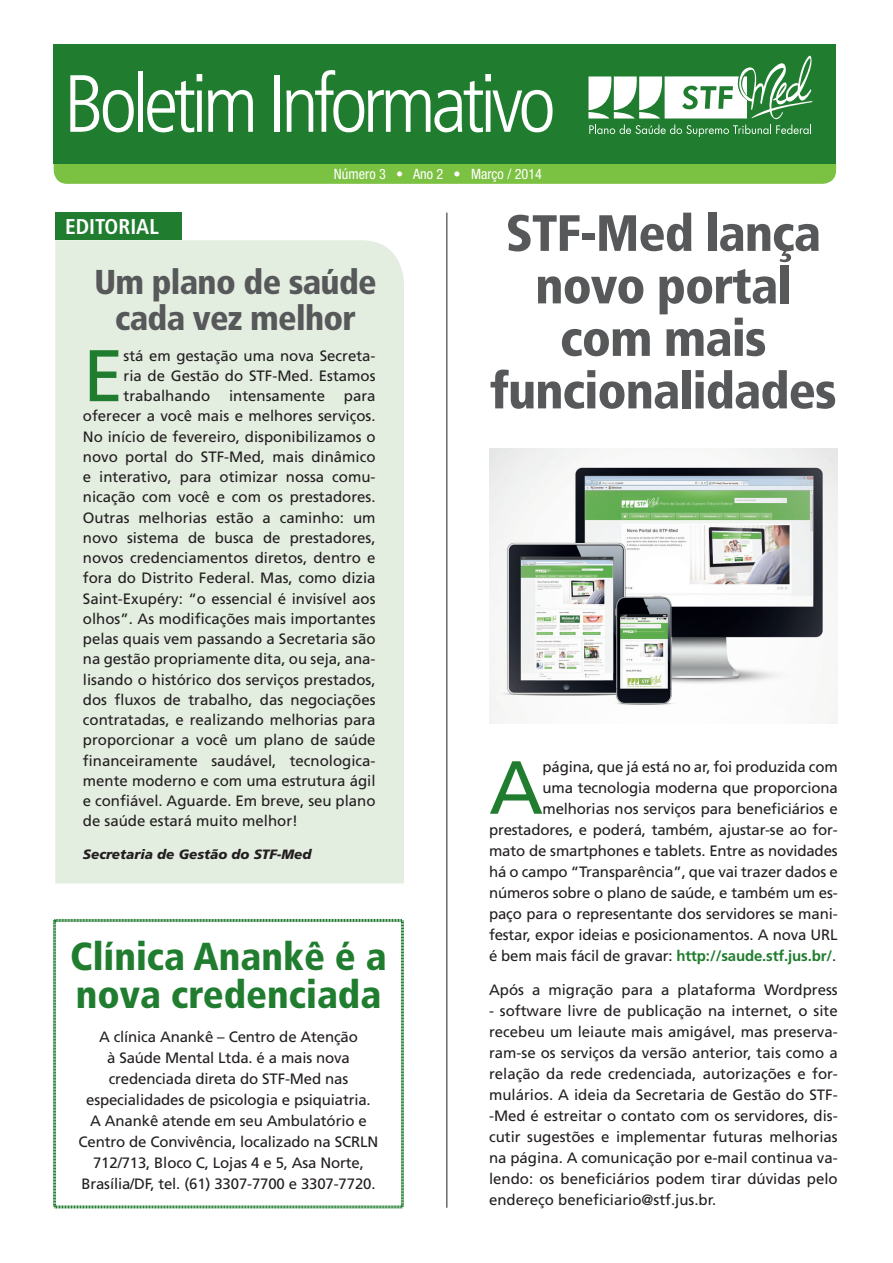
<style>
.page{position:relative;width:893px;height:1263px;background:#fff}
.page>*{position:absolute;margin:0;border:0;box-sizing:border-box;transform-origin:0 0}
.Information{font:300 condensed 81px "Frutiger LT Std";letter-spacing:-.06em;color:#fff}
.t1{font:75.15px "Frutiger LT Std";color:#207d2f}
.t2{font:73.05px "Frutiger LT Std";color:#207d2f}
.heading_2{font:900 condensed 51px/52.5px "Frutiger LT Std";letter-spacing:-.02em;color:#57585a;text-align:center}
.heading_2-2{font:900 condensed 39px/37.5px "Frutiger LT Std";color:#207d2f}
.heading_2-3{font:900 condensed 34.5px/36px "Frutiger LT Std";letter-spacing:-.02em;color:#57585a;text-align:center}
.heading_2-4{font:700 condensed 21.45px "Frutiger LT Std";color:#fff}
.t3{font:15px/21px "Frutiger LT Std";letter-spacing:-.01em;color:#231f20;text-align:justify}
.Information-2{font:condensed 14.25px "Helvetica Neue LT Std";color:#fff}
.t4{font:italic 900 13.5px "Frutiger LT Std";color:#231f20}
.s1{font-weight:700;color:#207d2f}
</style>
<div class="page">
<svg style="left:53px;top:919px;width:351px;height:290px"></svg>
<div style="left:55px;top:240px;width:349px;height:643px;background:#e3ede0"></div>
<div style="left:54px;top:151px;width:782px;height:33px;background:#7bc142;border-radius:14px"></div>
<div style="left:54px;top:45px;width:782px;height:119px;background:#207d2f"></div>
<svg style="left:588px;top:55px;width:224px;height:82px"></svg>
<div style="left:55px;top:213px;width:126px;height:27px;background:#207d2f"></div>
<hr style="left:446px;top:213px;width:1px;height:995px;background:#231f20">
<img style="left:489px;top:449px;width:349px;height:275px">
<p class="Information" style="left:64px;top:58px;width:493px">Boletim Informativo</p>
<p class="Information-2" style="left:334px;top:165px;width:210px">Número 3 • Ano 2 • Março / 2014</p>
<p class="heading_2-4" style="left:65px;top:214px;width:95px">EDITORIAL</p>
<p class="heading_2" style="left:490px;top:207px;width:348px">STF-Med lança novo portal com mais funcionalidades</p>
<p class="heading_2-3" style="left:94px;top:264px;width:284px">Um plano de saúde cada vez melhor</p>
<p class="t2" style="left:83px;top:333px;width:42px">E</p>
<p class="t3" style="left:124px;top:345px;width:254px;line-height:20.2px">stá em gestação uma nova Secreta&shy;ria de Gestão do STF-Med. Estamos trabalhando</p>
<p class="t3" style="left:229px;top:385px;width:97px">intensamente</p>
<p class="t3" style="left:83px;top:386px;width:294px;line-height:20.2px;text-indent:261px">para oferecer a você mais e melhores serviços.<br>No início de fevereiro, disponibilizamos o novo portal do STF-Med, mais dinâmico e interativo, para otimizar nossa comu&shy;nicação com você e com os prestadores.<br>Outras melhorias estão a caminho: um novo sistema de busca de prestadores, novos credenciamentos diretos, dentro e fora do Distrito Federal. Mas, como dizia Saint-Exupéry: “o essencial é invisível aos olhos”. As modificações mais importantes pelas quais vem passando a Secretaria são na gestão propriamente dita, ou seja, ana&shy;lisando o histórico dos serviços prestados, dos fluxos de trabalho, das negociações contratadas, e realizando melhorias para proporcionar a você um plano de saúde financeiramente saudável, tecnologica&shy;mente moderno e com uma estrutura ágil e confiável. Aguarde. Em breve, seu plano de saúde estará muito melhor!</p>
<p class="t4" style="left:83px;top:847px;width:230px">Secretaria de Gestão do STF-Med</p>
<p class="t3" style="left:489px;top:756px;width:350px;text-align:right">página, que já está no ar, foi produzida com<br>uma tecnologia moderna que proporciona melhorias nos serviços para beneficiários e prestadores, e poderá, também, ajustar-se ao for&shy;mato de smartphones e tablets. Entre as novidades há o campo “Transparência”, que vai trazer dados e números sobre o plano de saúde, e também um es&shy;paço para o representante dos servidores se mani&shy;festar, expor ideias e posicionamentos. A nova URL é bem mais fácil de gravar: <span class="s1">http://saude.stf.jus.br/</span>.</p>
<p class="t3" style="left:489px;top:979px;width:350px">Após a migração para a plataforma Wordpress</p>
<p class="t3" style="left:489px;top:1000px;width:350px">- software livre de publicação na internet, o site recebeu um leiaute mais amigável, mas preserva&shy;ram-se os serviços da versão anterior, tais como a relação da rede credenciada, autorizações e for&shy;mulários. A ideia da Secretaria de Gestão do STF--Med é estreitar o contato com os servidores, dis&shy;cutir sugestões e implementar futuras melhorias na página. A comunicação por e-mail continua va&shy;lendo: os beneficiários podem tirar dúvidas pelo endereço beneficiario@stf.jus.br.</p>
<p class="t1" style="left:489px;top:743px;width:56px">A</p>
<p class="heading_2-2" style="left:70px;top:938px;width:318px">Clínica Anankê é a nova credenciada</p>
<p class="t3" style="left:79px;top:1026px;width:301px;text-align:center">A clínica Anankê – Centro de Atenção<br>à Saúde Mental Ltda. é a mais nova credenciada direta do STF-Med nas especialidades de psicologia e psiquiatria.<br>A Anankê atende em seu Ambulatório e Centro de Convivência, localizado na SCRLN 712/713, Bloco C, Lojas 4 e 5, Asa Norte, Brasília/DF, tel. (61) 3307-7700 e 3307-7720.</p>
</div>
